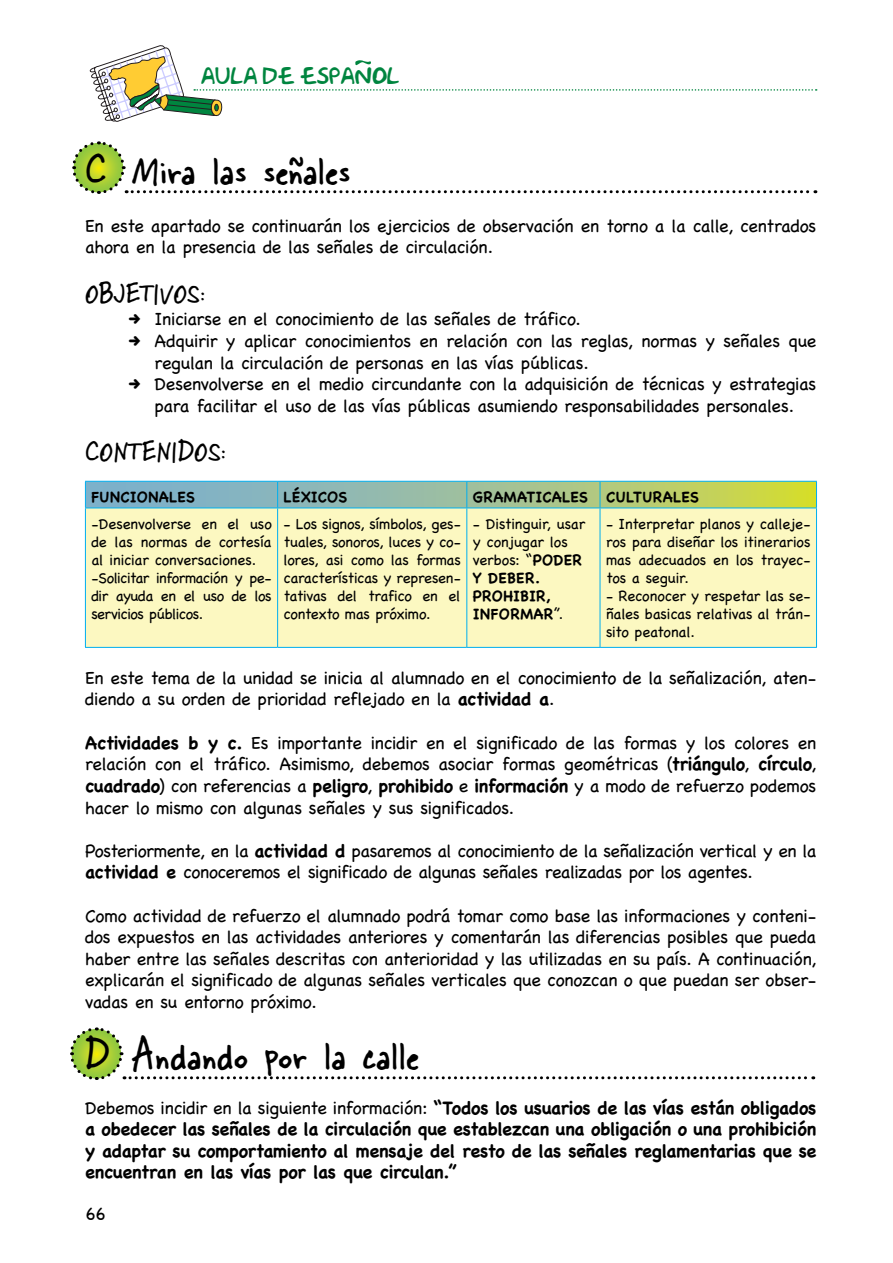
<style>
.page{position:relative;width:893px;height:1263px;background:#fff}
.page>*{position:absolute;margin:0;border:0;box-sizing:border-box;transform-origin:0 0}
.t1{font:45px "Skippy Sharpie";letter-spacing:.005em;color:#000}
.t2{font:30px "Skippy Sharpie";letter-spacing:-.005em;color:#000}
.t3{font:21px "Groening";color:#00853f}
.t4{font:18px/21.6px "Chalkboard";letter-spacing:-.02em;color:#000}
.t5{font:700 18px/21.6px "Chalkboard";letter-spacing:-.02em;color:#000;text-align:justify}
.t6{font:15px/18px "Chalkboard";letter-spacing:-.015em;color:#000;text-align:justify}
.t7{font:700 15px "Chalkboard";letter-spacing:.015em;color:#000}
.s1{font-weight:700}
.s2{font-weight:400}
</style>
<div class="page">
<svg style="left:90px;top:45px;width:727px;height:77px"></svg>
<svg style="left:72px;top:141px;width:744px;height:53px"></svg>
<svg style="left:70px;top:1027px;width:744px;height:53px"></svg>
<div style="left:86px;top:509px;width:730px;height:138px;background:#fcf8c1"></div>
<svg style="left:85px;top:481px;width:732px;height:27px;background:#98c09a"></svg>
<hr style="left:85px;top:508px;width:193px;height:1px;background:#00aeef">
<hr style="left:85px;top:508px;width:1px;height:139px;background:#00aeef">
<hr style="left:278px;top:508px;width:189px;height:1px;background:#00aeef">
<hr style="left:277px;top:508px;width:1px;height:139px;background:#00aeef">
<hr style="left:467px;top:508px;width:133px;height:1px;background:#00aeef">
<hr style="left:466px;top:508px;width:1px;height:139px;background:#00aeef">
<hr style="left:600px;top:508px;width:217px;height:1px;background:#00aeef">
<hr style="left:600px;top:508px;width:1px;height:139px;background:#00aeef">
<hr style="left:816px;top:508px;width:1px;height:139px;background:#00aeef">
<hr style="left:85px;top:647px;width:193px;height:1px;background:#00aeef">
<hr style="left:278px;top:647px;width:189px;height:1px;background:#00aeef">
<hr style="left:467px;top:647px;width:133px;height:1px;background:#00aeef">
<hr style="left:600px;top:647px;width:217px;height:1px;background:#00aeef">
<p class="t3" style="left:201px;top:66px;width:186px">AULA DE ESPAnOL</p>
<h1 class="t1" style="left:85px;top:134px;width:267px">C Mira las señales</h1>
<p class="t4" style="left:85px;top:215px;width:733px">En este apartado se continuarán los ejercicios de observación en torno a la calle, centrados ahora en la presencia de las señales de circulación.</p>
<h2 class="t2" style="left:85px;top:269px;width:122px">OBJETIVOS:</h2>
<p class="t4" style="left:155px;top:308px;width:663px">Iniciarse en el conocimiento de las señales de tráfico.<br>Adquirir y aplicar conocimientos en relación con las reglas, normas y señales que regulan la circulación de personas en las vías públicas.<br>Desenvolverse en el medio circundante con la adquisición de técnicas y estrategias para facilitar el uso de las vías públicas asumiendo responsabilidades personales.</p>
<h2 class="t2" style="left:85px;top:428px;width:142px">conte nidos :</h2>
<p class="t7" style="left:91px;top:488px;width:105px">FUNCIONALES</p>
<p class="t7" style="left:284px;top:488px;width:65px">LÉXICOS</p>
<p class="t7" style="left:473px;top:488px;width:228px">GRAMATICALES CULTURALES</p>
<p class="t6" style="left:91px;top:514px;width:182px;text-align:left">-Desenvolverse en el uso de las normas de cortesía al iniciar conversaciones. -Solicitar información y pe&shy;dir ayuda en el uso de los servicios públicos.</p>
<p class="t6" style="left:284px;top:514px;width:179px">- Los signos, símbolos, ges&shy;tuales, sonoros, luces y co&shy;lores, asi como las formas características y represen&shy;tativas del trafico en el contexto mas próximo.</p>
<p class="t6" style="left:473px;top:514px;width:114px;text-align:left">- Distinguir, usar y conjugar los verbos: “<span class="s1">PODER<br>Y DEBER.<br>PROHIBIR,<br>INFORMAR</span>”.</p>
<p class="t6" style="left:606px;top:514px;width:206px">- Interpretar planos y calleje&shy;ros para diseñar los itinerarios mas adecuados en los trayec&shy;tos a seguir.</p>
<p class="t6" style="left:606px;top:586px;width:206px">- Reconocer y respetar las se&shy;ñales basicas relativas al trán&shy;sito peatonal.</p>
<p class="t4" style="left:85px;top:667px;width:733px">En este tema de la unidad se inicia al alumnado en el conocimiento de la señalización, aten&shy;diendo a su orden de prioridad reflejado en la <span class="s1">actividad a</span>.</p>
<p class="t4" style="left:85px;top:732px;width:733px;text-align:justify"><span class="s1">Actividades b y c.</span> Es importante incidir en el significado de las formas y los colores en relación con el tráfico. Asimismo, debemos asociar formas geométricas (<span class="s1">triángulo</span>, <span class="s1">círculo</span>, <span class="s1">cuadrado</span>) con referencias a <span class="s1">peligro</span>, <span class="s1">prohibido</span> e <span class="s1">información</span> y a modo de refuerzo podemos hacer lo mismo con algunas señales y sus significados.</p>
<p class="t4" style="left:85px;top:840px;width:733px">Posteriormente, en la <span class="s1">actividad d</span> pasaremos al conocimiento de la señalización vertical y en la <span class="s1">actividad e</span> conoceremos el significado de algunas señales realizadas por los agentes.</p>
<p class="t4" style="left:85px;top:904px;width:733px;text-align:justify">Como actividad de refuerzo el alumnado podrá tomar como base las informaciones y conteni&shy;dos expuestos en las actividades anteriores y comentarán las diferencias posibles que pueda haber entre las señales descritas con anterioridad y las utilizadas en su país. A continuación, explicarán el significado de algunas señales verticales que conozcan o que puedan ser obser&shy;vadas en su entorno próximo.</p>
<h1 class="t1" style="left:85px;top:1019px;width:336px">D Andando por la calle</h1>
<p class="t5" style="left:85px;top:1096px;width:733px"><span class="s2">Debemos incidir en la siguiente información:</span> “Todos los usuarios de las vías están obligados a obedecer las señales de la circulación que establezcan una obligación o una prohibición y adaptar su comportamiento al mensaje del resto de las señales reglamentarias que se encuentran en las vías por las que circulan.”</p>
<p class="t4" style="left:85px;top:1202px;width:22px">66</p>
</div>
